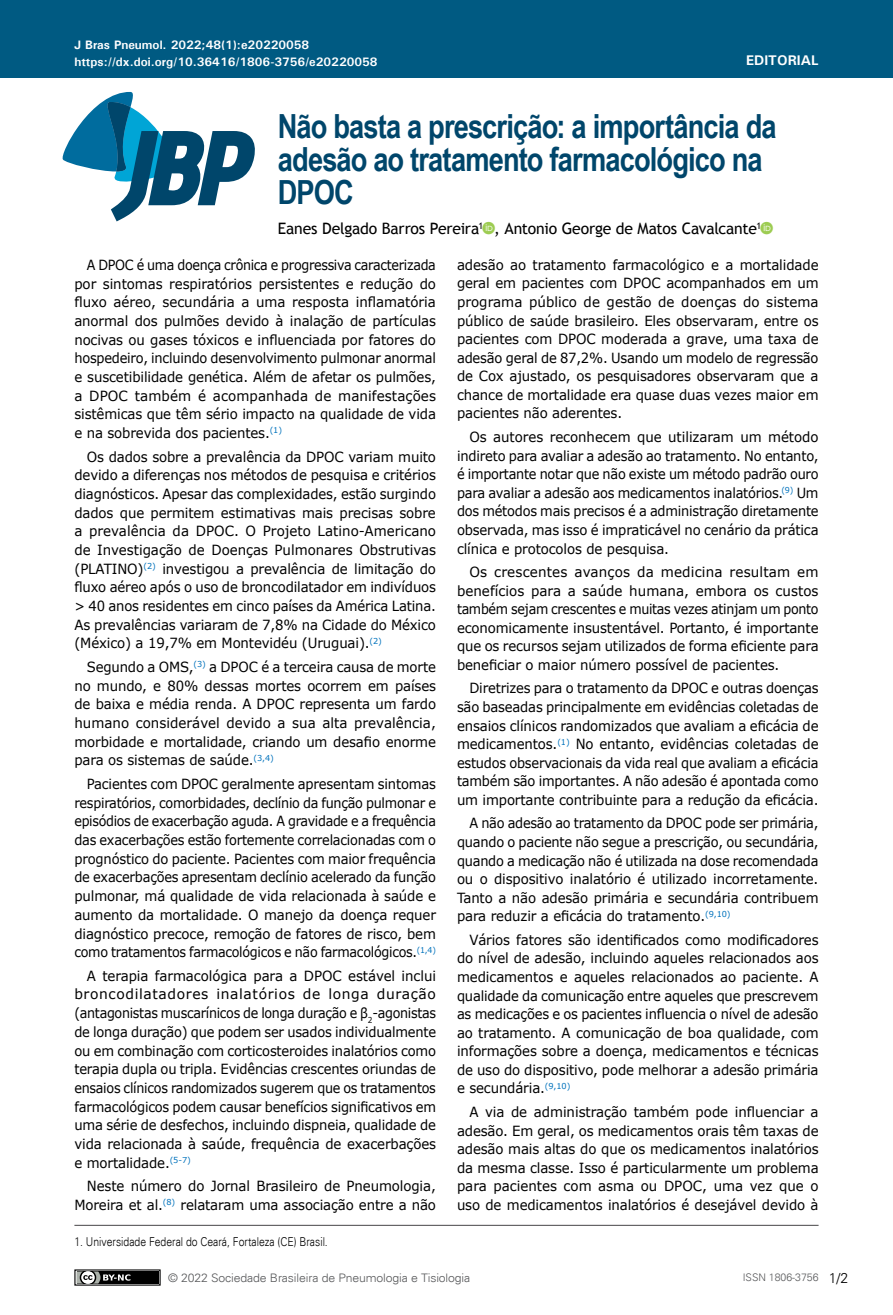
<style>
.page{position:relative;width:893px;height:1315px;background:#fff}
.page>*{position:absolute;margin:0;border:0;box-sizing:border-box;transform-origin:0 0}
.t1{font:700 33.25px/33.2px "Arial Narrow";letter-spacing:-.025em;color:#00466b}
.t2{font:21px "ID font Regular";color:#9dcc52}
.t3{font:15.75px "Trebuchet MS";letter-spacing:-.015em;color:#000}
.t4{font:14px/18.6px "Verdana";letter-spacing:-.01em;color:#000;text-align:justify;scale:.95 1}
.t5{font:14px/18.7px "Verdana";letter-spacing:-.01em;color:#000;text-align:justify;scale:.94 1}
.t6{font:14px/18.7px "Verdana";letter-spacing:-.01em;color:#000;text-align:justify;scale:.91 1}
.t7{font:14px/18.6px "Verdana";letter-spacing:-.01em;color:#000;text-align:justify;scale:.92 1}
.t8{font:14px/18.6px "Verdana";letter-spacing:-.01em;color:#000;text-align:justify;scale:.96 1}
.t9{font:700 14px "Univers";color:#fff}
.t10{font:300 14px "Univers";color:#000}
.t11{font:700 12.25px "Univers";color:#fff}
.t12{font:300 12.25px "Univers";color:#000;scale:.85 1}
.t13{font:300 11.72px "Univers";letter-spacing:-.01em;color:#58595b;scale:1.04 1}
.t14{font:300 10.5px "Univers";color:#58595b}
.s1{font-family:"ID font Regular";font-size:21px;color:#9dcc52}
</style>
<div class="page">
<div style="left:0;top:0;width:893px;height:78px;background:#005a82"></div>
<svg style="left:62px;top:91px;width:193px;height:130px"></svg>
<div style="left:75px;top:1270px;width:85px;height:15px;background:#000"></div>
<div style="left:74px;top:1269px;width:87px;height:16px;border:1px solid #000"></div>
<svg style="left:74px;top:1269px;width:56px;height:17px"></svg>
<hr style="left:74px;top:1225px;width:745px;height:1px;background:#464547">
<p class="t11" style="left:74px;top:37px;width:236px">J Bras Pneumol. 2022;48(1):e20220058</p>
<p class="t11" style="left:74px;top:54px;width:305px">https://dx.doi.org/10.36416/1806-3756/e20220058</p>
<p class="t9" style="left:746px;top:52px;width:74px">EDITORIAL</p>
<h1 class="t1" style="left:278px;top:108px;width:500px">Não basta a prescrição: a importância da adesão ao tratamento farmacológico na<br>DPOC</h1>
<p class="t3" style="left:278px;top:219px;width:485px">Eanes Delgado Barros Pereira<sup>1</sup><span class="s1">a</span>, Antonio George de Matos Cavalcante<sup>1</sup></p>
<h2 class="t2" style="left:761px;top:218px;width:14px">a</h2>
<p class="t6" style="left:74px;top:256px;width:399px;text-indent:12px">A DPOC é uma doença crônica e progressiva caracterizada por sintomas respiratórios persistentes e redução do fluxo aéreo, secundária a uma resposta inflamatória anormal dos pulmões devido à inalação de partículas nocivas ou gases tóxicos e influenciada por fatores do hospedeiro, incluindo desenvolvimento pulmonar anormal e suscetibilidade genética. Além de afetar os pulmões, a DPOC também é acompanhada de manifestações sistêmicas que têm sério impacto na qualidade de vida e na sobrevida dos pacientes.<sup>(1)</sup></p>
<p class="t4" style="left:74px;top:447px;width:382px;text-indent:12px">Os dados sobre a prevalência da DPOC variam muito devido a diferenças nos métodos de pesquisa e critérios diagnósticos. Apesar das complexidades, estão surgindo dados que permitem estimativas mais precisas sobre a prevalência da DPOC. O Projeto Latino-Americano de Investigação de Doenças Pulmonares Obstrutivas (PLATINO)<sup>(2)</sup> investigou a prevalência de limitação do fluxo aéreo após o uso de broncodilatador em indivíduos &gt; 40 anos residentes em cinco países da América Latina.<br>As prevalências variaram de 7,8% na Cidade do México (México) a 19,7% em Montevidéu (Uruguai).<sup>(2)</sup></p>
<p class="t5" style="left:74px;top:658px;width:386px;text-indent:12px">Segundo a OMS,<sup>(3)</sup> a DPOC é a terceira causa de morte no mundo, e 80% dessas mortes ocorrem em países de baixa e média renda. A DPOC representa um fardo humano considerável devido a sua alta prevalência, morbidade e mortalidade, criando um desafio enorme para os sistemas de saúde.<sup>(3,4)</sup></p>
<p class="t5" style="left:74px;top:775px;width:386px;text-indent:12px">Pacientes com DPOC geralmente apresentam sintomas respiratórios, comorbidades, declínio da função pulmonar e episódios de exacerbação aguda. A gravidade e a frequência das exacerbações estão fortemente correlacionadas com o prognóstico do paciente. Pacientes com maior frequência de exacerbações apresentam declínio acelerado da função pulmonar, má qualidade de vida relacionada à saúde e aumento da mortalidade. O manejo da doença requer diagnóstico precoce, remoção de fatores de risco, bem como tratamentos farmacológicos e não farmacológicos.<sup>(1,4)</sup></p>
<p class="t4" style="left:74px;top:966px;width:382px;text-indent:12px">A terapia farmacológica para a DPOC estável inclui broncodilatadores inalatórios de longa duração (antagonistas muscarínicos de longa duração e β<sub>2</sub>-agonistas de longa duração) que podem ser usados individualmente ou em combinação com corticosteroides inalatórios como terapia dupla ou tripla. Evidências crescentes oriundas de ensaios clínicos randomizados sugerem que os tratamentos farmacológicos podem causar benefícios significativos em uma série de desfechos, incluindo dispneia, qualidade de vida relacionada à saúde, frequência de exacerbações e mortalidade.<sup>(5-7)</sup></p>
<p class="t4" style="left:74px;top:1177px;width:382px;text-align:right">Neste número do Jornal Brasileiro de Pneumologia,<br>Moreira et al.<sup>(8)</sup> relataram uma associação entre a não</p>
<p class="t12" style="left:74px;top:1233px;width:300px">1. Universidade Federal do Ceará, Fortaleza (CE) Brasil.</p>
<p class="t4" style="left:457px;top:256px;width:382px">adesão ao tratamento farmacológico e a mortalidade geral em pacientes com DPOC acompanhados em um programa público de gestão de doenças do sistema público de saúde brasileiro. Eles observaram, entre os pacientes com DPOC moderada a grave, uma taxa de adesão geral de 87,2%. Usando um modelo de regressão de Cox ajustado, os pesquisadores observaram que a chance de mortalidade era quase duas vezes maior em pacientes não aderentes.</p>
<p class="t4" style="left:457px;top:428px;width:382px;text-indent:12px">Os autores reconhecem que utilizaram um método indireto para avaliar a adesão ao tratamento. No entanto, é importante notar que não existe um método padrão ouro para avaliar a adesão aos medicamentos inalatórios.<sup>(9)</sup> Um dos métodos mais precisos é a administração diretamente observada, mas isso é impraticável no cenário da prática clínica e protocolos de pesquisa.</p>
<p class="t8" style="left:457px;top:563px;width:378px;text-indent:12px">Os crescentes avanços da medicina resultam em benefícios para a saúde humana, embora os custos também sejam crescentes e muitas vezes atinjam um ponto economicamente insustentável. Portanto, é importante que os recursos sejam utilizados de forma eficiente para beneficiar o maior número possível de pacientes.</p>
<p class="t5" style="left:457px;top:679px;width:386px;text-indent:12px">Diretrizes para o tratamento da DPOC e outras doenças são baseadas principalmente em evidências coletadas de ensaios clínicos randomizados que avaliam a eficácia de medicamentos.<sup>(1)</sup> No entanto, evidências coletadas de estudos observacionais da vida real que avaliam a eficácia também são importantes. A não adesão é apontada como um importante contribuinte para a redução da eficácia.</p>
<p class="t7" style="left:457px;top:814px;width:395px;text-indent:12px">A não adesão ao tratamento da DPOC pode ser primária, quando o paciente não segue a prescrição, ou secundária, quando a medicação não é utilizada na dose recomendada ou o dispositivo inalatório é utilizado incorretamente.<br>Tanto a não adesão primária e secundária contribuem para reduzir a eficácia do tratamento.<sup>(9,10)</sup></p>
<p class="t4" style="left:457px;top:930px;width:382px;text-indent:12px">Vários fatores são identificados como modificadores do nível de adesão, incluindo aqueles relacionados aos medicamentos e aqueles relacionados ao paciente. A qualidade da comunicação entre aqueles que prescrevem as medicações e os pacientes influencia o nível de adesão ao tratamento. A comunicação de boa qualidade, com informações sobre a doença, medicamentos e técnicas de uso do dispositivo, pode melhorar a adesão primária e secundária.<sup>(9,10)</sup></p>
<p class="t4" style="left:457px;top:1102px;width:382px;text-indent:12px">A via de administração também pode influenciar a adesão. Em geral, os medicamentos orais têm taxas de adesão mais altas do que os medicamentos inalatórios da mesma classe. Isso é particularmente um problema para pacientes com asma ou DPOC, uma vez que o uso de medicamentos inalatórios é desejável devido à</p>
<p class="t13" style="left:168px;top:1270px;width:292px">© 2022 Sociedade Brasileira de Pneumologia e Tisiologia</p>
<p class="t14" style="left:743px;top:1271px;width:77px">ISSN 1806-3756</p>
<p class="t10" style="left:829px;top:1269px;width:21px">1/2</p>
</div>
